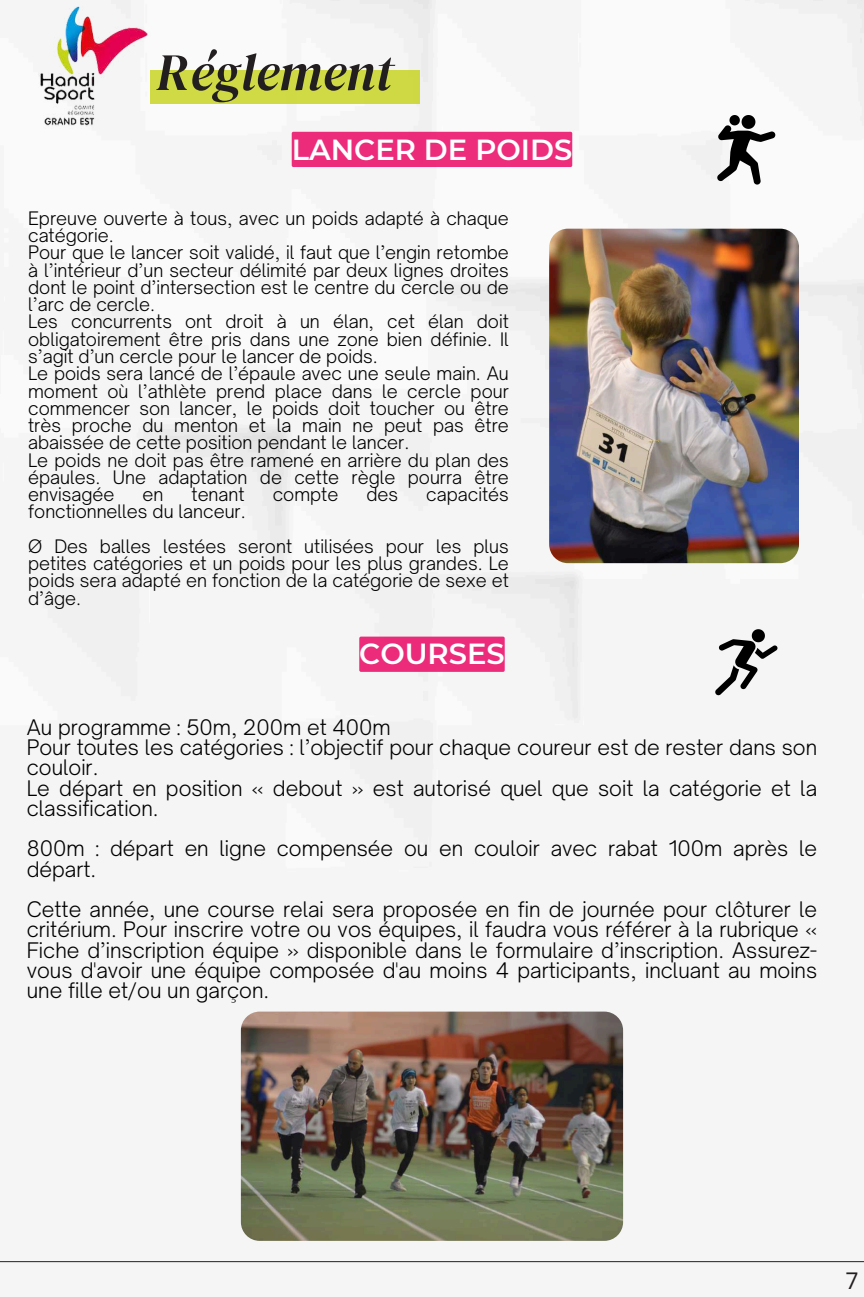
<style>
.page{position:relative;width:864px;height:1297px;background:#fff}
.page>*{position:absolute;margin:0;border:0;box-sizing:border-box;transform-origin:0 0}
.t1{font:italic 52.3px "DM Serif Display";color:#231f20}
.t2{font:600 29px "Montserrat";color:#fff}
.t3{font:23px "Open Sans";color:#231f20}
.t4{font:300 20.5px/20.2px "Open Sauce One";color:#000}
.t5{font:300 17.8px/17.2px "Open Sauce One";color:#000}
</style>
<div class="page">
<div style="left:0;top:0;width:864px;height:1263px;background:#f5f5f5"></div>
<hr style="left:0;top:1260px;width:864px;height:1px;background:#231f20">
<img style="left:28px;top:2px;width:122px;height:130px">
<div style="left:150px;top:70px;width:269px;height:34px;background:#cfda45"></div>
<svg style="left:717px;top:115px;width:58px;height:69px"></svg>
<img style="left:549px;top:228px;width:250px;height:335px;border-radius:19px">
<img style="left:241px;top:1011px;width:382px;height:229px;border-radius:19px">
<svg style="left:715px;top:629px;width:63px;height:66px"></svg>
<div style="left:292px;top:132px;width:280px;height:35px;background:#ec2c7a"></div>
<div style="left:359px;top:636px;width:146px;height:35px;background:#ec2c7a"></div>
<h1 class="t1" style="left:156px;top:36px;width:238px">Réglement</h1>
<h2 class="t2" style="left:292px;top:131px;width:282px">LANCER DE POIDS</h2>
<p class="t5" style="left:28px;top:209px;width:482px">Epreuve ouverte à tous, avec un poids adapté à chaque catégorie.<br>Pour que le lancer soit validé, il faut que l’engin retombe à l’intérieur d’un secteur délimité par deux lignes droites dont le point d’intersection est le centre du cercle ou de l’arc de cercle.<br>Les concurrents ont droit à un élan, cet élan doit obligatoirement être pris dans une zone bien définie. Il s’agit d’un cercle pour le lancer de poids.<br>Le poids sera lancé de l’épaule avec une seule main. Au moment où l’athlète prend place dans le cercle pour commencer son lancer, le poids doit toucher ou être très proche du menton et la main ne peut pas être abaissée de cette position pendant le lancer.<br>Le poids ne doit pas être ramené en arrière du plan des épaules. Une adaptation de cette règle pourra être envisagée</p>
<p class="t5" style="left:143px;top:485px;width:22px">en</p>
<p class="t5" style="left:192px;top:485px;width:55px">tenant</p>
<p class="t5" style="left:273px;top:485px;width:67px">compte</p>
<p class="t5" style="left:366px;top:485px;width:33px">des</p>
<p class="t5" style="left:426px;top:485px;width:84px">capacités</p>
<p class="t5" style="left:28px;top:494px;width:482px;line-height:34.5px">fonctionnelles du lanceur.<br>Ø Des balles lestées seront utilisées pour les plus</p>
<p class="t5" style="left:28px;top:554px;width:482px;text-align:justify">petites catégories et un poids pour les plus grandes. Le poids sera adapté en fonction de la catégorie de sexe et d’âge.</p>
<h2 class="t2" style="left:359px;top:636px;width:147px">COURSES</h2>
<p class="t4" style="left:27px;top:716px;width:792px">Au programme : 50m, 200m et 400m<br>Pour toutes les catégories : l’objectif pour chaque coureur est de rester dans son couloir.<br>Le départ en position « debout » est autorisé quel que soit la catégorie et la classification.</p>
<p class="t4" style="left:27px;top:838px;width:792px">800m : départ en ligne compensée ou en couloir avec rabat 100m après le départ.</p>
<p class="t4" style="left:27px;top:899px;width:792px;text-align:justify">Cette année, une course relai sera proposée en fin de journée pour clôturer le critérium. Pour inscrire votre ou vos équipes, il faudra vous référer à la rubrique « Fiche d’inscription équipe » disponible dans le formulaire d’inscription. Assurez&shy;vous d'avoir une équipe composée d'au moins 4 participants, incluant au moins une fille et/ou un garçon.</p>
<p class="t3" style="left:845px;top:1263px;width:15px">7</p>
</div>
